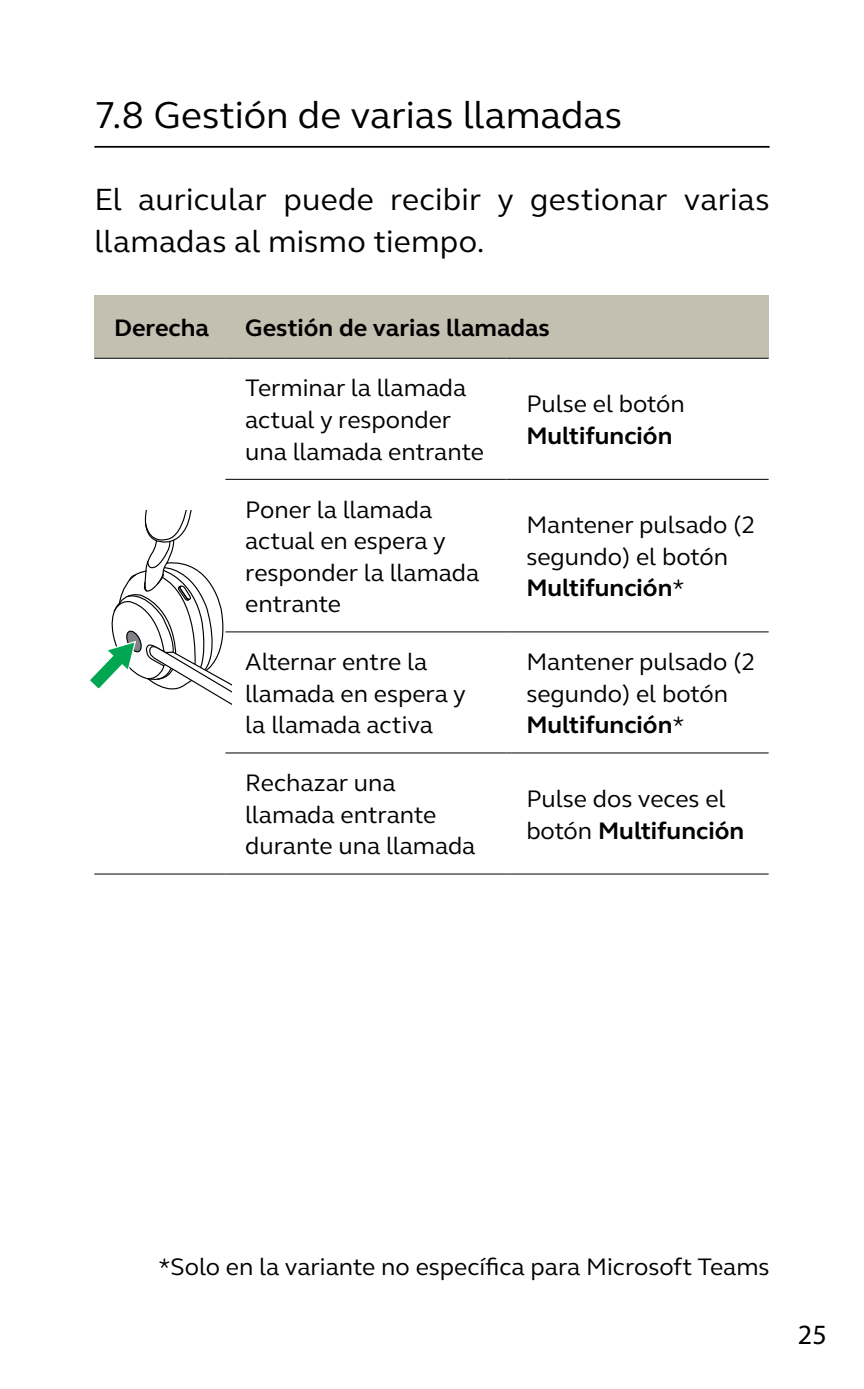
<style>
.page{position:relative;width:864px;height:1389px;background:#fff}
.page>*{position:absolute;margin:0;border:0;box-sizing:border-box;transform-origin:0 0}
.t1{font:38.5px "GN Elliot";color:#000}
.t2{font:31.5px/42px "GN Elliot";letter-spacing:.01em;color:#000}
.t3{font:28px "Myriad Pro";color:#000}
.t4{font:24.5px/31.5px "GN Elliot";color:#000}
.t5{font:700 24.5px "GN Elliot";color:#000}
.s1{font-weight:700}
</style>
<div class="page">
<hr style="left:94px;top:146px;width:675px;height:2px;background:#000">
<div style="left:94px;top:296px;width:131px;height:62px;background:#c4c0b1"></div>
<div style="left:225px;top:296px;width:543px;height:62px;background:#c4c0b1"></div>
<hr style="left:94px;top:358px;width:131px;height:1px;background:#000">
<hr style="left:225px;top:358px;width:281px;height:1px;background:#000">
<hr style="left:506px;top:358px;width:262px;height:1px;background:#000">
<hr style="left:94px;top:873px;width:131px;height:2px;background:#000">
<hr style="left:225px;top:479px;width:281px;height:1px;background:#000">
<hr style="left:506px;top:479px;width:262px;height:1px;background:#000">
<hr style="left:225px;top:631px;width:281px;height:1px;background:#000">
<hr style="left:506px;top:631px;width:262px;height:1px;background:#000">
<hr style="left:225px;top:752px;width:281px;height:2px;background:#000">
<hr style="left:506px;top:752px;width:262px;height:2px;background:#000">
<hr style="left:225px;top:873px;width:281px;height:2px;background:#000">
<hr style="left:506px;top:873px;width:262px;height:2px;background:#000">
<svg style="left:90px;top:510px;width:141px;height:195px"></svg>
<h1 class="t1" style="left:94px;top:89px;width:529px">7.8 Gestión de varias llamadas</h1>
<p class="t2" style="left:94px;top:177px;width:676px">El auricular puede recibir y gestionar varias llamadas al mismo tiempo.</p>
<p class="t5" style="left:114px;top:311px;width:96px">Derecha</p>
<p class="t5" style="left:245px;top:311px;width:306px">Gestión de varias llamadas</p>
<p class="t4" style="left:245px;top:372px;width:240px">Terminar la llamada actual y responder una llamada entrante</p>
<p class="t4" style="left:245px;top:493px;width:235px">Poner la llamada actual en espera y responder la llamada entrante</p>
<p class="t4" style="left:526px;top:388px;width:160px">Pulse el botón</p>
<p class="t5" style="left:526px;top:419px;width:147px">Multifunción</p>
<p class="t4" style="left:526px;top:509px;width:231px">Mantener pulsado (2 segundo) el botón<br><span class="s1">Multifunción</span>*</p>
<p class="t4" style="left:245px;top:646px;width:222px">Alternar entre la llamada en espera y la llamada activa</p>
<p class="t4" style="left:526px;top:646px;width:231px">Mantener pulsado (2 segundo) el botón<br><span class="s1">Multifunción</span>*</p>
<p class="t4" style="left:245px;top:767px;width:231px">Rechazar una llamada entrante durante una llamada</p>
<p class="t4" style="left:526px;top:782px;width:219px">Pulse dos veces el botón <span class="s1">Multifunción</span></p>
<p class="t4" style="left:158px;top:1251px;width:612px">*Solo en la variante no específica para Microsoft Teams</p>
<p class="t3" style="left:797px;top:1317px;width:30px">25</p>
</div>
